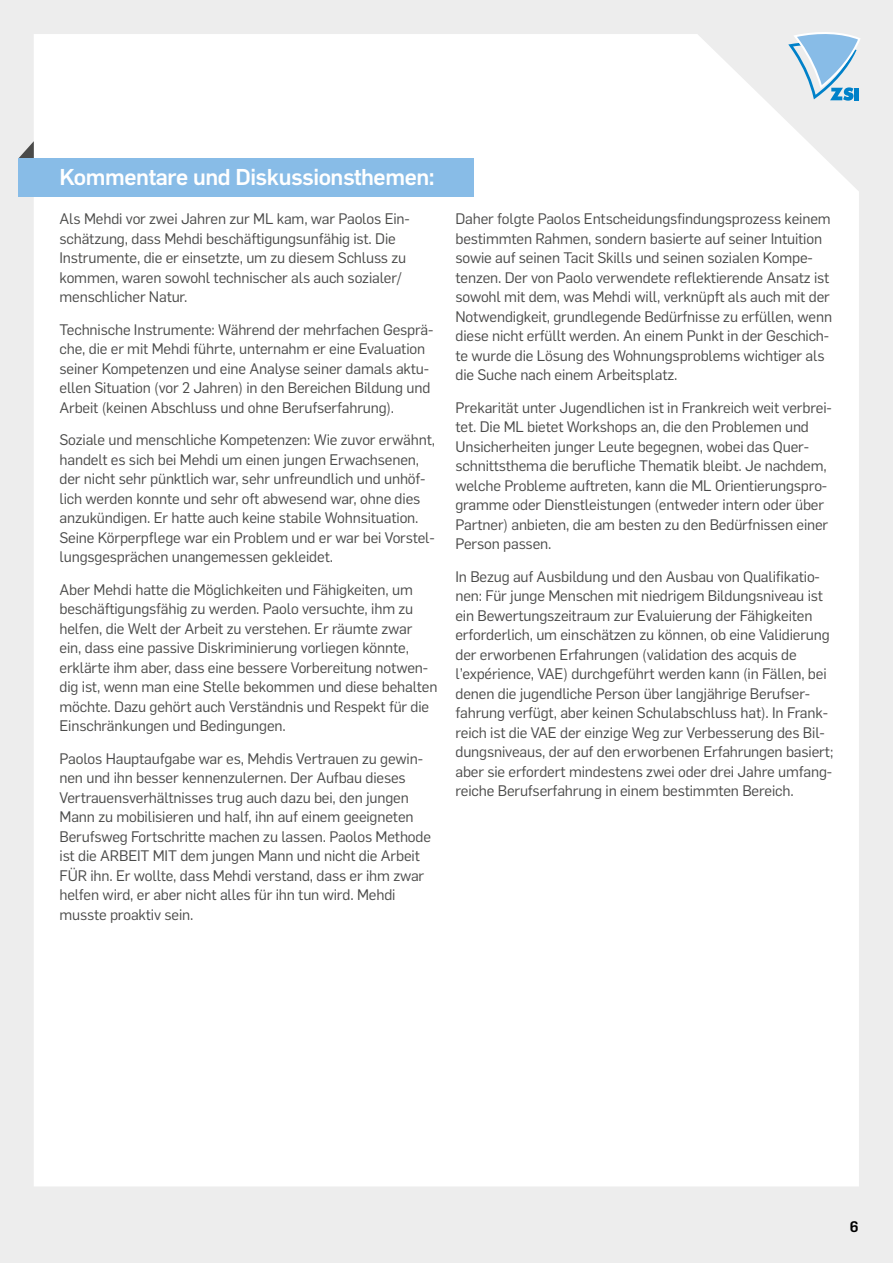
<style>
.page{position:relative;width:893px;height:1263px;background:#ededed}
.page>*{position:absolute;margin:0;border:0;box-sizing:border-box;transform-origin:0 0}
.t1{font:500 22.5px "Flama";letter-spacing:-.02em;color:#fff}
.t2{font:15px/19.5px "Flama";letter-spacing:-.01em;color:#4a4a49}
.t3{font:500 15px "Flama";color:#000}
</style>
<div class="page">
<div style="left:34px;top:34px;width:825px;height:1152px;background:#fff"></div>
<svg style="left:786px;top:32px;width:74px;height:69px"></svg>
<div style="left:854px;top:88px;width:5px;height:12px;background:#0081c9"></div>
<svg style="left:19px;top:141px;width:15px;height:17px"></svg>
<div style="left:18px;top:158px;width:456px;height:38px;background:#88bce7"></div>
<h1 class="t1" style="left:60px;top:161px;width:377px">Kommentare und Diskussionsthemen:</h1>
<p class="t2" style="left:60px;top:208px;width:352px">Als Mehdi vor zwei Jahren zur ML kam, war Paolos Ein&shy;schätzung, dass Mehdi beschäftigungsunfähig ist. Die Instrumente, die er einsetzte, um zu diesem Schluss zu kommen, waren sowohl technischer als auch sozialer/ menschlicher Natur.</p>
<p class="t2" style="left:60px;top:319px;width:375px">Technische Instrumente: Während der mehrfachen Gesprä&shy;che, die er mit Mehdi führte, unternahm er eine Evaluation seiner Kompetenzen und eine Analyse seiner damals aktu&shy;ellen Situation (vor 2 Jahren) in den Bereichen Bildung und Arbeit (keinen Abschluss und ohne Berufserfahrung).</p>
<p class="t2" style="left:60px;top:429px;width:377px">Soziale und menschliche Kompetenzen: Wie zuvor erwähnt, handelt es sich bei Mehdi um einen jungen Erwachsenen, der nicht sehr pünktlich war, sehr unfreundlich und unhöf&shy;lich werden konnte und sehr oft abwesend war, ohne dies anzukündigen. Er hatte auch keine stabile Wohnsituation.<br>Seine Körperpflege war ein Problem und er war bei Vorstel&shy;lungsgesprächen unangemessen gekleidet.</p>
<p class="t2" style="left:60px;top:579px;width:379px">Aber Mehdi hatte die Möglichkeiten und Fähigkeiten, um beschäftigungsfähig zu werden. Paolo versuchte, ihm zu helfen, die Welt der Arbeit zu verstehen. Er räumte zwar ein, dass eine passive Diskriminierung vorliegen könnte, erklärte ihm aber, dass eine bessere Vorbereitung notwen&shy;dig ist, wenn man eine Stelle bekommen und diese behalten möchte. Dazu gehört auch Verständnis und Respekt für die Einschränkungen und Bedingungen.</p>
<p class="t2" style="left:60px;top:748px;width:373px">Paolos Hauptaufgabe war es, Mehdis Vertrauen zu gewin&shy;nen und ihn besser kennenzulernen. Der Aufbau dieses Vertrauensverhältnisses trug auch dazu bei, den jungen Mann zu mobilisieren und half, ihn auf einem geeigneten Berufsweg Fortschritte machen zu lassen. Paolos Methode ist die ARBEIT MIT dem jungen Mann und nicht die Arbeit FÜR ihn. Er wollte, dass Mehdi verstand, dass er ihm zwar helfen wird, er aber nicht alles für ihn tun wird. Mehdi musste proaktiv sein.</p>
<p class="t2" style="left:455px;top:208px;width:378px">Daher folgte Paolos Entscheidungsfindungsprozess keinem bestimmten Rahmen, sondern basierte auf seiner Intuition sowie auf seinen Tacit Skills und seinen sozialen Kompe&shy;tenzen. Der von Paolo verwendete reflektierende Ansatz ist sowohl mit dem, was Mehdi will, verknüpft als auch mit der Notwendigkeit, grundlegende Bedürfnisse zu erfüllen, wenn diese nicht erfüllt werden. An einem Punkt in der Geschich&shy;te wurde die Lösung des Wohnungsproblems wichtiger als die Suche nach einem Arbeitsplatz.</p>
<p class="t2" style="left:455px;top:397px;width:378px">Prekarität unter Jugendlichen ist in Frankreich weit verbrei&shy;tet. Die ML bietet Workshops an, die den Problemen und Unsicherheiten junger Leute begegnen, wobei das Quer&shy;schnittsthema die berufliche Thematik bleibt. Je nachdem, welche Probleme auftreten, kann die ML Orientierungspro&shy;gramme oder Dienstleistungen (entweder intern oder über Partner) anbieten, die am besten zu den Bedürfnissen einer Person passen.</p>
<p class="t2" style="left:455px;top:566px;width:379px">In Bezug auf Ausbildung und den Ausbau von Qualifikatio&shy;nen: Für junge Menschen mit niedrigem Bildungsniveau ist ein Bewertungszeitraum zur Evaluierung der Fähigkeiten erforderlich, um einschätzen zu können, ob eine Validierung der erworbenen Erfahrungen (validation des acquis de l’expérience, VAE) durchgeführt werden kann (in Fällen, bei denen die jugendliche Person über langjährige Berufser&shy;fahrung verfügt, aber keinen Schulabschluss hat). In Frank&shy;reich ist die VAE der einzige Weg zur Verbesserung des Bil&shy;dungsniveaus, der auf den erworbenen Erfahrungen basiert; aber sie erfordert mindestens zwei oder drei Jahre umfang&shy;reiche Berufserfahrung in einem bestimmten Bereich.</p>
<p class="t3" style="left:850px;top:1216px;width:10px">6</p>
</div>
